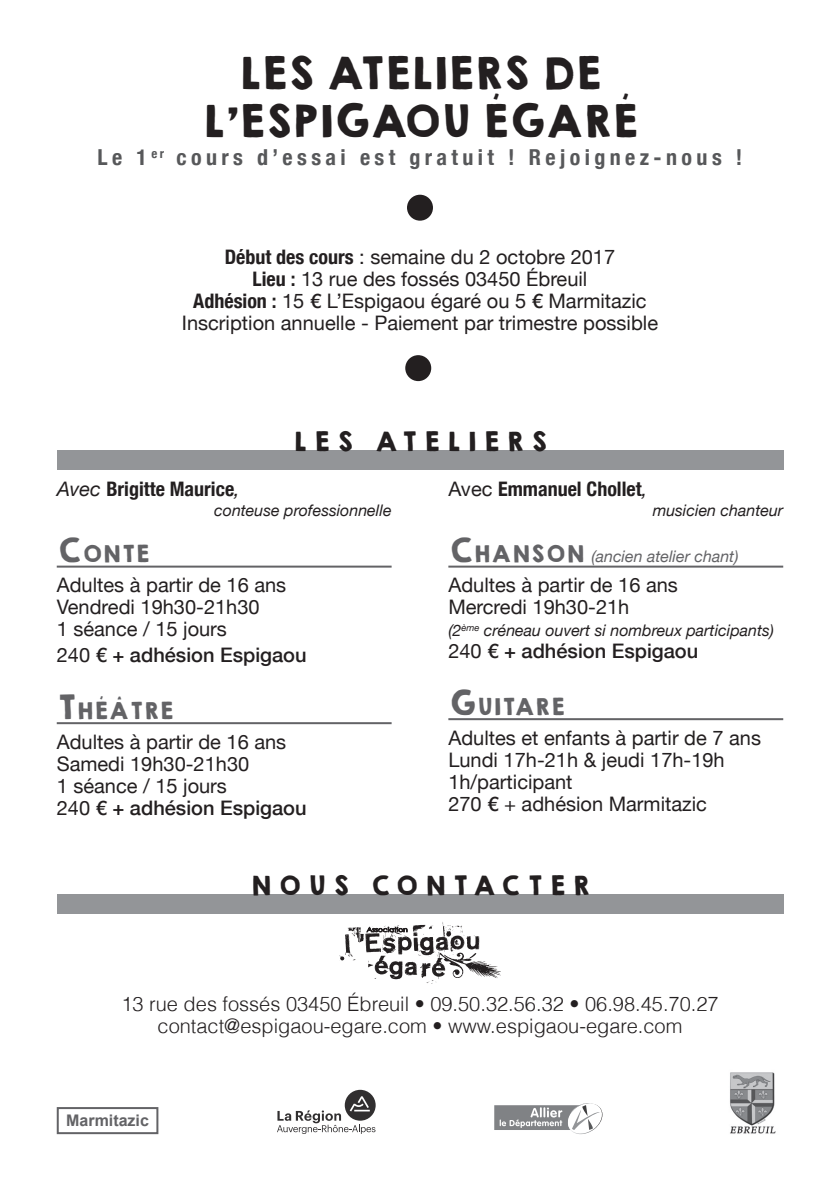
<style>
.page{position:relative;width:840px;height:1191px;background:#fff}
.page>*{position:absolute;margin:0;border:0;box-sizing:border-box;transform-origin:0 0}
.t1{font:40px/48px "KGHAPPY Solid";color:#231f20;text-align:center}
.t2{font:24px "KGHAPPY Solid";letter-spacing:.3em;color:#231f20}
.t3{font:700 condensed 22px "Helvetica Neue";letter-spacing:.2em;color:#57585a}
.t4{font:21px "KGHAPPY Solid";letter-spacing:.045em;color:#636366}
.t5{font:20px/22px "Helvetica Neue";color:#231f20}
.t6{font:300 20px/22px "Helvetica";color:#231f20;text-align:center}
.t7{font:500 20px "Helvetica Neue";color:#231f20}
.t8{font:700 condensed 20px "Helvetica Neue";color:#231f20}
.t9{font:italic 16px "Helvetica Neue";color:#231f20}
.t10{font:italic 16px "Helvetica Neue";color:#636366}
.t11{font:700 16px "Arial";color:#636366}
.s1{font-weight:700;font-stretch:condensed}
.s2{font-weight:500}
.s3{font-weight:400;font-style:italic;font-stretch:normal}
.s4{font-size:30px}
.s5{font-weight:400}
.s6{font-weight:400;font-stretch:normal}
.s7{font-family:"KGHAPPY Solid";font-style:normal;font-size:30px}
.s8{font-family:"KGHAPPY Solid";font-style:normal;font-size:21px}
</style>
<div class="page">
<hr style="left:57px;top:565px;width:334px;height:2px;background:#636366">
<hr style="left:57px;top:722px;width:334px;height:2px;background:#636366">
<hr style="left:448px;top:565px;width:334px;height:2px;background:#636366">
<hr style="left:448px;top:718px;width:334px;height:2px;background:#636366">
<div style="left:407px;top:195px;width:25px;height:26px;background:#231f20;border-radius:50%"></div>
<div style="left:405px;top:355px;width:26px;height:26px;background:#231f20;border-radius:50%"></div>
<div style="left:57px;top:450px;width:725px;height:20px;background:#939598"></div>
<div style="left:57px;top:894px;width:725px;height:20px;background:#939598"></div>
<svg style="left:277px;top:1089px;width:98px;height:45px"></svg>
<svg style="left:494px;top:1103px;width:108px;height:31px"></svg>
<img style="left:730px;top:1072px;width:46px;height:62px">
<svg style="left:56px;top:1107px;width:103px;height:28px"></svg>
<svg style="left:339px;top:922px;width:161px;height:61px"></svg>
<h1 class="t1" style="left:202px;top:49px;width:437px">LES ATELIERS DE<br>L'ESPIGAOU ÉGARÉ</h1>
<p class="t3" style="left:97px;top:139px;width:646px">Le 1 <sup>er</sup> cours d’essai est gratuit ! Rejoignez-nous !</p>
<p class="t5" style="left:182px;top:247px;width:477px;text-align:center"><span class="s1">Début des cours</span> : semaine du 2 octobre 2017<br><span class="s1">Lieu :</span> 13 rue des fossés 03450 Ébreuil<br><span class="s1">Adhésion :</span> 15 <span class="s2">€</span> L’Espigaou égaré ou 5 <span class="s2">€</span> Marmitazic Inscription annuelle - Paiement par trimestre possible</p>
<p class="t2" style="left:293px;top:423px;width:255px">LES ATELIERS</p>
<p class="t8" style="left:57px;top:472px;width:184px"><span class="s3">Avec</span> Brigitte Maurice<span class="s3">,</span></p>
<p class="t9" style="left:214px;top:499px;width:179px">conteuse professionnelle</p>
<p class="t4" style="left:57px;top:537px;width:94px"><span class="s4">C</span>ONTE</p>
<p class="t5" style="left:57px;top:575px;width:231px">Adultes à partir de 16 ans<br>Vendredi 19h30-21h30<br>1 séance / 15 jours</p>
<p class="t7" style="left:57px;top:639px;width:251px"><span class="s5">240</span> € + adhésion Espigaou</p>
<p class="t4" style="left:57px;top:694px;width:118px"><span class="s4">T</span>HÉÂTRE</p>
<p class="t5" style="left:57px;top:732px;width:251px">Adultes à partir de 16 ans<br>Samedi 19h30-21h30<br>1 séance / 15 jours<br>240 <span class="s2">€ + adhésion Espigaou</span></p>
<p class="t8" style="left:448px;top:472px;width:200px"><span class="s6">Avec</span> Emmanuel Chollet<span class="s3">,</span></p>
<p class="t9" style="left:652px;top:499px;width:132px">musicien chanteur</p>
<p class="t10" style="left:448px;top:545px;width:291px"><span class="s7">C</span><span class="s8">HANSON</span> (ancien atelier chant)</p>
<p class="t5" style="left:448px;top:575px;width:231px">Adultes à partir de 16 ans<br>Mercredi 19h30-21h</p>
<p class="t9" style="left:448px;top:619px;width:327px">(2<sup>ème</sup> créneau ouvert si nombreux participants)</p>
<p class="t7" style="left:448px;top:635px;width:251px"><span class="s5">240</span> € + adhésion Espigaou</p>
<p class="t4" style="left:448px;top:690px;width:118px"><span class="s4">G</span>UITARE</p>
<p class="t5" style="left:448px;top:728px;width:314px">Adultes et enfants à partir de 7 ans<br>Lundi 17h-21h &amp; jeudi 17h-19h<br>1h/participant<br>270 <span class="s2">€</span> + adhésion Marmitazic</p>
<p class="t2" style="left:250px;top:867px;width:340px">NOUS CONTACTER</p>
<p class="t6" style="left:121px;top:992px;width:598px">13 rue des fossés 03450 Ébreuil • 09.50.32.56.32 • 06.98.45.70.27 contact@espigaou-egare.com • www.espigaou-egare.com</p>
<p class="t11" style="left:66px;top:1110px;width:84px">Marmitazic</p>
</div>
